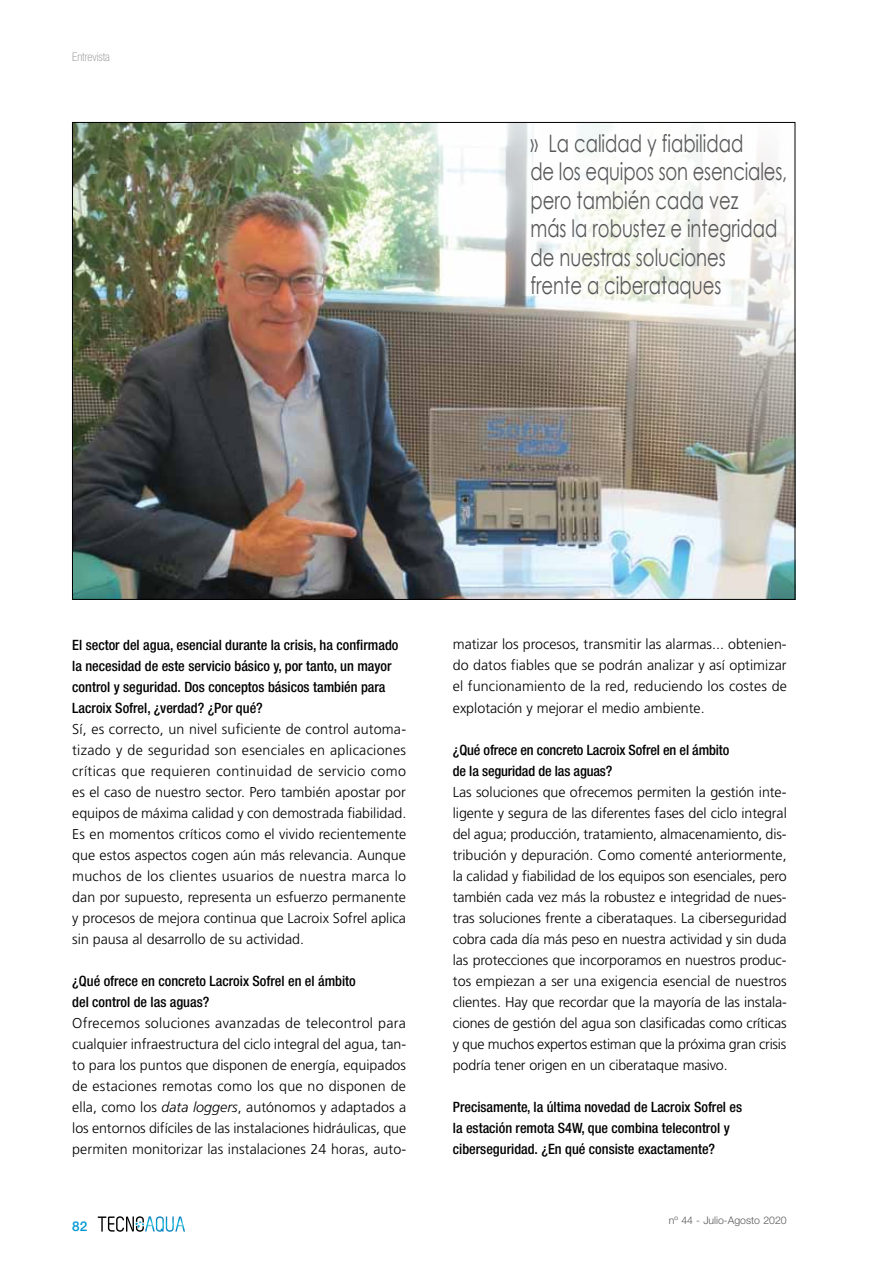
<style>
.page{position:relative;width:893px;height:1263px;background:#fff}
.page>*{position:absolute;margin:0;border:0;box-sizing:border-box;transform-origin:0 0}
.t1{font:24px/28.5px "Century Gothic";color:#58585a;scale:.75 1}
.t2{font:300 14.25px/21px "Frutiger";color:#000;text-align:justify}
.t3{font:500 condensed 14.25px/21px "Helvetica Neue LT Std";color:#000}
.t4{font:500 13.5px "Helvetica Neue LT Std";color:#0098d4}
.t5{font:100 condensed 12px "Helvetica Neue LT Std";color:#87888a}
.t6{font:300 10.5px "Helvetica Neue LT Std";color:#58585a}
.s1{font-style:italic}
</style>
<div class="page">
<svg style="left:98px;top:1216px;width:87px;height:16px"></svg>
<img style="left:74px;top:124px;width:719px;height:474px">
<p class="t5" style="left:72px;top:50px;width:39px">Entrevista</p>
<h1 class="t1" style="left:530px;top:129px;width:344px">» La calidad y fiabilidad<br>de los equipos son esenciales, pero también cada vez<br>más la robustez e integridad de nuestras soluciones<br>frente a ciberataques</h1>
<p class="t3" style="left:72px;top:634px;width:328px">El sector del agua, esencial durante la crisis, ha confirmado la necesidad de este servicio básico y, por tanto, un mayor control y seguridad. Dos conceptos básicos también para Lacroix Sofrel, ¿verdad? ¿Por qué?</p>
<p class="t2" style="left:72px;top:718px;width:336px">Sí, es correcto, un nivel suficiente de control automa&shy;tizado y de seguridad son esenciales en aplicaciones críticas que requieren continuidad de servicio como es el caso de nuestro sector. Pero también apostar por equipos de máxima calidad y con demostrada fiabilidad.<br>Es en momentos críticos como el vivido recientemente que estos aspectos cogen aún más relevancia. Aunque muchos de los clientes usuarios de nuestra marca lo dan por supuesto, representa un esfuerzo permanente y procesos de mejora continua que Lacroix Sofrel aplica sin pausa al desarrollo de su actividad.</p>
<p class="t3" style="left:72px;top:970px;width:285px">¿Qué ofrece en concreto Lacroix Sofrel en el ámbito del control de las aguas?</p>
<p class="t2" style="left:72px;top:1012px;width:335px">Ofrecemos soluciones avanzadas de telecontrol para cualquier infraestructura del ciclo integral del agua, tan&shy;to para los puntos que disponen de energía, equipados de estaciones remotas como los que no disponen de ella, como los <span class="s1">data loggers</span>, autónomos y adaptados a los entornos difíciles de las instalaciones hidráulicas, que permiten monitorizar las instalaciones 24 horas, auto-</p>
<p class="t4" style="left:72px;top:1218px;width:17px">82</p>
<p class="t2" style="left:453px;top:634px;width:335px">matizar los procesos, transmitir las alarmas... obtenien&shy;do datos fiables que se podrán analizar y así optimizar el funcionamiento de la red, reduciendo los costes de explotación y mejorar el medio ambiente.</p>
<p class="t3" style="left:453px;top:739px;width:278px">¿Qué ofrece en concreto Lacroix Sofrel en el ámbito de la seguridad de las aguas?</p>
<p class="t2" style="left:453px;top:781px;width:335px">Las soluciones que ofrecemos permiten la gestión inte&shy;ligente y segura de las diferentes fases del ciclo integral del agua; producción, tratamiento, almacenamiento, dis&shy;tribución y depuración. Como comenté anteriormente, la calidad y fiabilidad de los equipos son esenciales, pero también cada vez más la robustez e integridad de nues&shy;tras soluciones frente a ciberataques. La ciberseguridad cobra cada día más peso en nuestra actividad y sin duda las protecciones que incorporamos en nuestros produc&shy;tos empiezan a ser una exigencia esencial de nuestros clientes. Hay que recordar que la mayoría de las instala&shy;ciones de gestión del agua son clasificadas como críticas y que muchos expertos estiman que la próxima gran crisis podría tener origen en un ciberataque masivo.</p>
<p class="t3" style="left:453px;top:1096px;width:291px">Precisamente, la última novedad de Lacroix Sofrel es la estación remota S4W, que combina telecontrol y ciberseguridad. ¿En qué consiste exactamente?</p>
<p class="t6" style="left:669px;top:1213px;width:119px">nº 44 - Julio-Agosto 2020</p>
</div>
